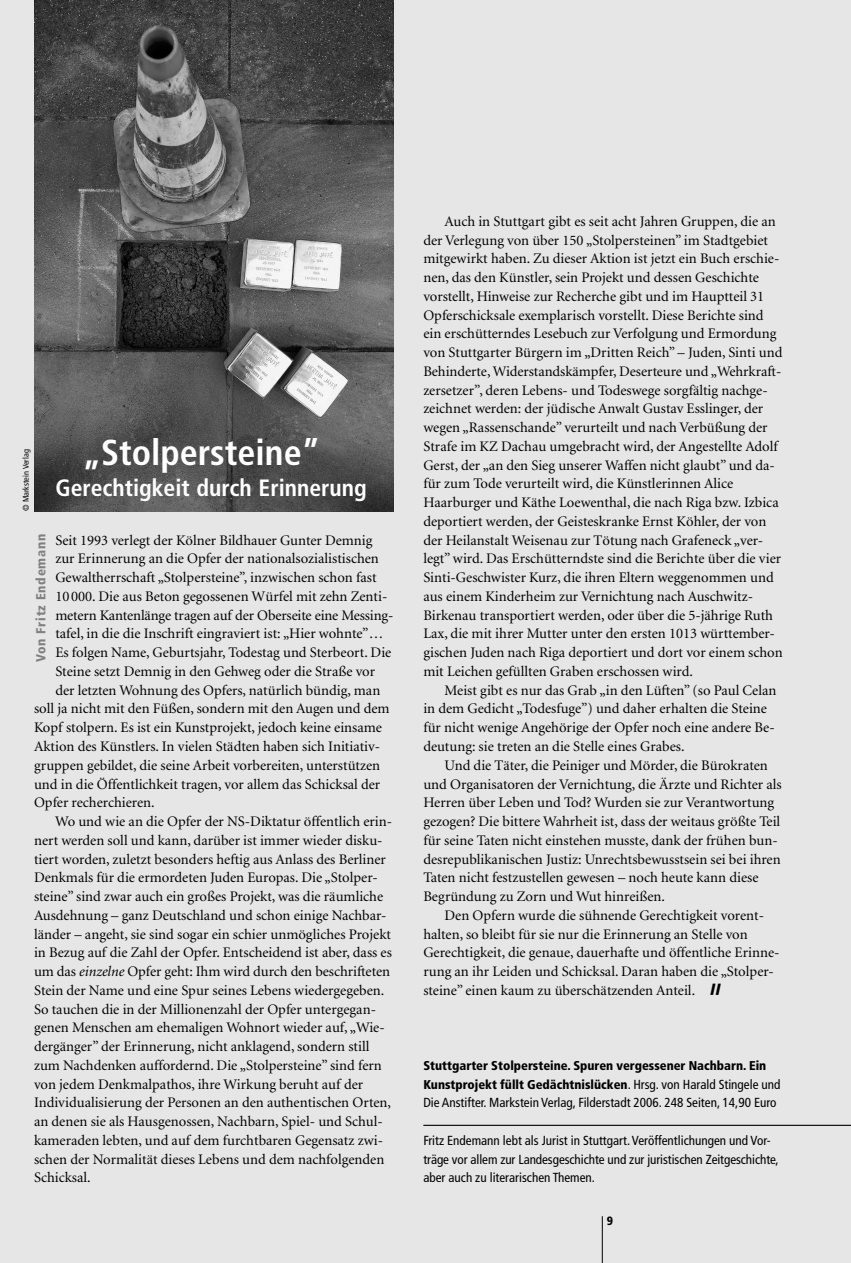
<style>
.page{position:relative;width:851px;height:1263px;background:#fff}
.page>*{position:absolute;margin:0;border:0;box-sizing:border-box;transform-origin:0 0}
.t1{font:700 condensed 36px "Frutiger";color:#fff}
.t2{font:700 condensed 23.55px "Frutiger";color:#fff}
.t3{font:italic 900 15px "Frutiger BQ";color:#000}
.t4{font:14.7px/18.8px "Minion";color:#000}
.t5{font:condensed 13.2px/18.8px "Frutiger";color:#000}
.t6{font:900 condensed 13.2px "Frutiger";letter-spacing:.05em;color:#808080}
.t7{font:900 condensed 12.75px/18.8px "Frutiger";color:#000}
.t8{font:900 condensed 12px "Frutiger";color:#000}
.t9{font:condensed 8.25px "Frutiger";color:#000}
.s1{font-style:italic}
.s2{font-weight:400;font-size:13.2px}
</style>
<div class="page">
<div style="left:0;top:0;width:850px;height:1263px;background:#e6e6e6"></div>
<hr style="left:423px;top:1125px;width:427px;height:1px;background:#000">
<hr style="left:602px;top:1216px;width:1px;height:47px;background:#000">
<img style="left:34px;top:0;width:359px;height:512px">
<p class="t9" style="left:23px;top:511px;width:63px;rotate:-90deg">© Markstein Verlag</p>
<h1 class="t1" style="left:82px;top:438px;width:239px">„Stolpersteine”</h1>
<h2 class="t2" style="left:55px;top:479px;width:312px">Gerechtigkeit durch Erinnerung</h2>
<p class="t4" style="left:55px;top:532px;width:318px">Seit 1993 verlegt der Kölner Bildhauer Gunter Demnig</p>
<p class="t4" style="left:55px;top:550px;width:325px">zur Erinnerung an die Opfer der nationalsozialistischen</p>
<p class="t4" style="left:55px;top:569px;width:322px">Gewaltherrschaft „Stolpersteine”, inzwischen schon fast</p>
<p class="t4" style="left:55px;top:588px;width:333px">10 000. Die aus Beton gegossenen Würfel mit zehn Zenti-</p>
<p class="t4" style="left:55px;top:607px;width:339px">metern Kantenlänge tragen auf der Oberseite eine Messing-</p>
<p class="t4" style="left:55px;top:625px;width:329px">tafel, in die die Inschrift eingraviert ist: „Hier wohnte”…</p>
<p class="t4" style="left:55px;top:644px;width:337px">Es folgen Name, Geburtsjahr, Todestag und Sterbeort. Die</p>
<p class="t4" style="left:55px;top:663px;width:321px">Steine setzt Demnig in den Gehweg oder die Straße vor</p>
<p class="t4" style="left:55px;top:682px;width:326px">der letzten Wohnung des Opfers, natürlich bündig, man</p>
<p class="t4" style="left:34px;top:700px;width:357px">soll ja nicht mit den Füßen, sondern mit den Augen und dem</p>
<p class="t4" style="left:34px;top:719px;width:349px">Kopf stolpern. Es ist ein Kunstprojekt, jedoch keine einsame</p>
<p class="t4" style="left:34px;top:738px;width:347px">Aktion des Künstlers. In vielen Städten haben sich Initiativ-</p>
<p class="t4" style="left:34px;top:757px;width:347px">gruppen gebildet, die seine Arbeit vorbereiten, unterstützen</p>
<p class="t4" style="left:34px;top:775px;width:348px">und in die Öffentlichkeit tragen, vor allem das Schicksal der</p>
<p class="t4" style="left:34px;top:794px;width:122px">Opfer recherchieren.</p>
<p class="t4" style="left:55px;top:813px;width:338px">Wo und wie an die Opfer der NS-Diktatur öffentlich erin-</p>
<p class="t4" style="left:34px;top:832px;width:350px">nert werden soll und kann, darüber ist immer wieder disku-</p>
<p class="t4" style="left:34px;top:850px;width:353px">tiert worden, zuletzt besonders heftig aus Anlass des Berliner</p>
<p class="t4" style="left:34px;top:869px;width:345px">Denkmals für die ermordeten Juden Europas. Die „Stolper-</p>
<p class="t4" style="left:34px;top:888px;width:350px">steine” sind zwar auch ein großes Projekt, was die räumliche</p>
<p class="t4" style="left:34px;top:907px;width:354px">Ausdehnung – ganz Deutschland und schon einige Nachbar-</p>
<p class="t4" style="left:34px;top:925px;width:358px">länder – angeht, sie sind sogar ein schier unmögliches Projekt</p>
<p class="t4" style="left:34px;top:944px;width:359px">in Bezug auf die Zahl der Opfer. Entscheidend ist aber, dass es</p>
<p class="t4" style="left:34px;top:963px;width:357px">um das <span class="s1">einzelne</span> Opfer geht: Ihm wird durch den beschrifteten</p>
<p class="t4" style="left:34px;top:982px;width:352px">Stein der Name und eine Spur seines Lebens wiedergegeben.</p>
<p class="t4" style="left:34px;top:1000px;width:343px">So tauchen die in der Millionenzahl der Opfer untergegan-</p>
<p class="t4" style="left:34px;top:1019px;width:352px">genen Menschen am ehemaligen Wohnort wieder auf, „Wie-</p>
<p class="t4" style="left:34px;top:1038px;width:337px">dergänger” der Erinnerung, nicht anklagend, sondern still</p>
<p class="t4" style="left:34px;top:1057px;width:349px">zum Nachdenken auffordernd. Die „Stolpersteine” sind fern</p>
<p class="t4" style="left:34px;top:1075px;width:330px">von jedem Denkmalpathos, ihre Wirkung beruht auf der</p>
<p class="t4" style="left:34px;top:1094px;width:358px">Individualisierung der Personen an den authentischen Orten,</p>
<p class="t4" style="left:34px;top:1113px;width:350px">an denen sie als Hausgenossen, Nachbarn, Spiel- und Schul-</p>
<p class="t4" style="left:34px;top:1132px;width:350px">kameraden lebten, und auf dem furchtbaren Gegensatz zwi-</p>
<p class="t4" style="left:34px;top:1150px;width:352px">schen der Normalität dieses Lebens und dem nachfolgenden</p>
<p class="t4" style="left:34px;top:1169px;width:58px">Schicksal.</p>
<p class="t6" style="left:35px;top:662px;width:130px;rotate:-90deg">Von Fritz Endemann</p>
<p class="t4" style="left:423px;top:213px;width:361px;text-indent:21px">Auch in Stuttgart gibt es seit acht Jahren Gruppen, die an der Verlegung von über 150 „Stolpersteinen” im Stadtgebiet mitgewirkt haben. Zu dieser Aktion ist jetzt ein Buch erschie&shy;nen, das den Künstler, sein Projekt und dessen Geschichte vorstellt, Hinweise zur Recherche gibt und im Hauptteil 31<br>Opferschicksale exemplarisch vorstellt. Diese Berichte sind ein erschütterndes Lesebuch zur Verfolgung und Ermordung von Stuttgarter Bürgern im „Dritten Reich” – Juden, Sinti und Behinderte, Widerstandskämpfer, Deserteure und „Wehrkraft&shy;zersetzer”, deren Lebens- und Todeswege sorgfältig nachge&shy;zeichnet werden: der jüdische Anwalt Gustav Esslinger, der wegen „Rassenschande” verurteilt und nach Verbüßung der Strafe im KZ Dachau umgebracht wird, der Angestellte Adolf Gerst, der „an den Sieg unserer Waffen nicht glaubt” und da&shy;für zum Tode verurteilt wird, die Künstlerinnen Alice Haarburger und Käthe Loewenthal, die nach Riga bzw. Izbica deportiert werden, der Geisteskranke Ernst Köhler, der von der Heilanstalt Weisenau zur Tötung nach Grafeneck „ver&shy;legt” wird. Das Erschütterndste sind die Berichte über die vier Sinti-Geschwister Kurz, die ihren Eltern weggenommen und aus einem Kinderheim zur Vernichtung nach Auschwitz-Birkenau transportiert werden, oder über die 5-jährige Ruth Lax, die mit ihrer Mutter unter den ersten 1013 württember&shy;gischen Juden nach Riga deportiert und dort vor einem schon mit Leichen gefüllten Graben erschossen wird.</p>
<p class="t4" style="left:423px;top:682px;width:354px;text-indent:21px">Meist gibt es nur das Grab „in den Lüften” (so Paul Celan in dem Gedicht „Todesfuge”) und daher erhalten die Steine für nicht wenige Angehörige der Opfer noch eine andere Be&shy;deutung: sie treten an die Stelle eines Grabes.</p>
<p class="t4" style="left:423px;top:757px;width:360px;text-indent:21px">Und die Täter, die Peiniger und Mörder, die Bürokraten und Organisatoren der Vernichtung, die Ärzte und Richter als Herren über Leben und Tod? Wurden sie zur Verantwortung gezogen? Die bittere Wahrheit ist, dass der weitaus größte Teil für seine Taten nicht einstehen musste, dank der frühen bun&shy;desrepublikanischen Justiz: Unrechtsbewusstsein sei bei ihren Taten nicht festzustellen gewesen – noch heute kann diese Begründung zu Zorn und Wut hinreißen.</p>
<p class="t4" style="left:423px;top:907px;width:357px;text-indent:21px">Den Opfern wurde die sühnende Gerechtigkeit vorent&shy;halten, so bleibt für sie nur die Erinnerung an Stelle von Gerechtigkeit, die genaue, dauerhafte und öffentliche Erinne&shy;rung an ihr Leiden und Schicksal. Daran haben die „Stolper&shy;steine” einen kaum zu überschätzenden Anteil.</p>
<p class="t3" style="left:710px;top:981px;width:11px">ll</p>
<p class="t7" style="left:423px;top:1057px;width:358px">Stuttgarter Stolpersteine. Spuren vergessener Nachbarn. Ein<br>Kunstprojekt füllt Gedächtnislücken<span class="s2">. Hrsg. von Harald Stingele und</span></p>
<p class="t5" style="left:423px;top:1094px;width:355px">Die Anstifter. Markstein Verlag, Filderstadt 2006. 248 Seiten, 14,90 Euro</p>
<p class="t5" style="left:423px;top:1132px;width:357px">Fritz Endemann lebt als Jurist in Stuttgart.Veröffentlichungen und Vor&shy;träge vor allem zur Landesgeschichte und zur juristischen Zeitgeschichte, aber auch zu literarischen Themen.</p>
<p class="t8" style="left:606px;top:1216px;width:8px">9</p>
</div>
